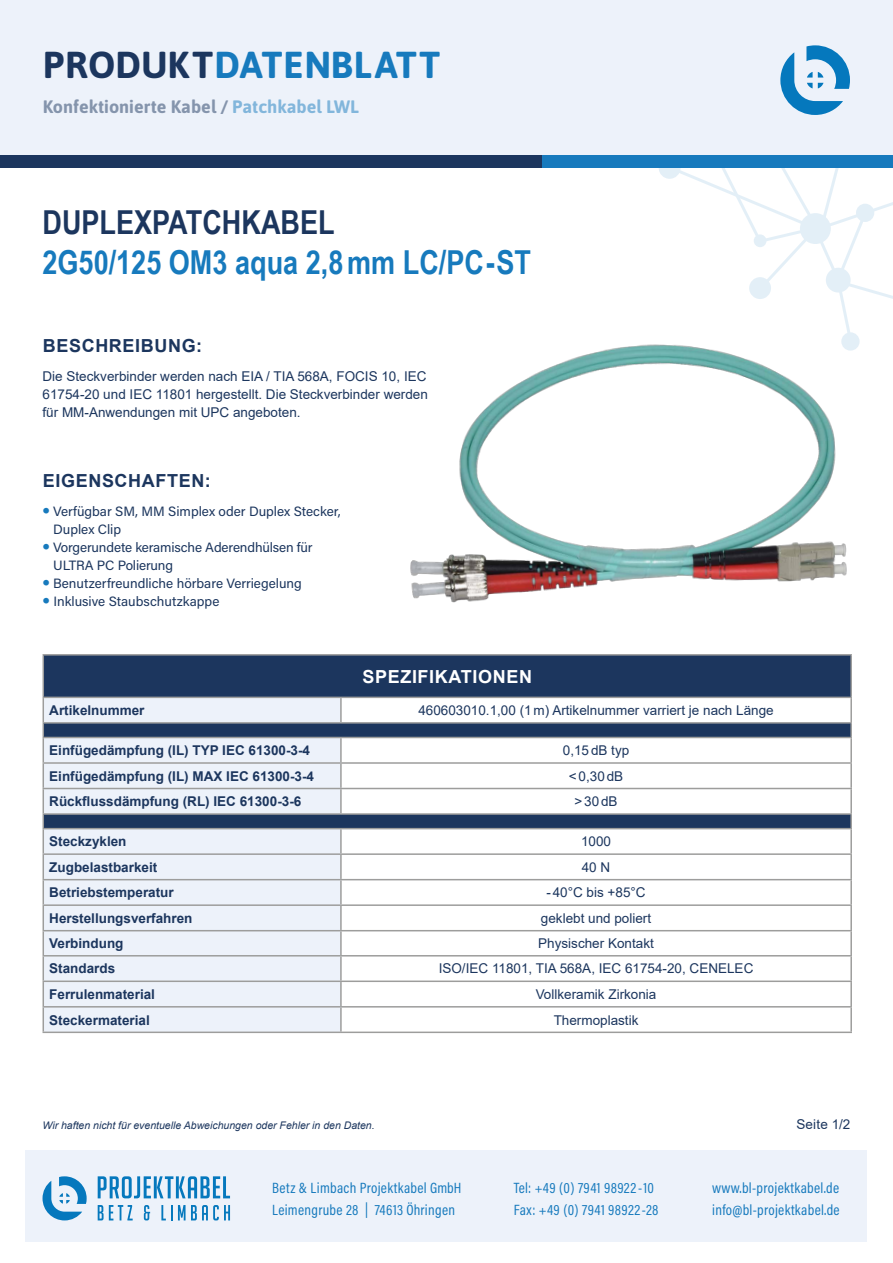
<style>
.page{position:relative;width:893px;height:1263px;background:#fff}
.page>*{position:absolute;margin:0;border:0;box-sizing:border-box;transform-origin:0 0}
.t1{font:700 37.5px "Asap";letter-spacing:.01em;color:#177abd}
.t2{font:700 33px "Arial Narrow";color:#177abd}
.t3{font:700 33px "Arial Narrow";color:#1c365e}
.t4{font:700 18px "Asap";color:#1c365e}
.t5{font:700 18px "Arial";letter-spacing:.035em;color:#1c365e}
.t6{font:700 18px "Arial";letter-spacing:.035em;color:#fff}
.t7{font:15px/22.5px "Acumin Pro Cond";letter-spacing:.02em;color:#177abd}
.t8{font:13.5px/18px "Arial";color:#1c365e;text-align:justify}
.t9{font:700 13.5px "Arial";color:#1c365e}
.t10{font:13.5px/18px "Acumin Pro";color:#1c365e}
.t11{font:italic 10.5px "Arial";color:#1c365e}
.s1{color:#1c365e}
.s2{color:#177abd}
.s3{font-family:"Asap";font-size:22.5px;color:#177abd}
</style>
<div class="page">
<div style="left:0;top:0;width:893px;height:165px;background:#edf2fa"></div>
<div style="left:26px;top:1150px;width:841px;height:92px;background:#edf2fa"></div>
<svg style="left:43px;top:1176px;width:44px;height:44px"></svg>
<svg style="left:98px;top:1176px;width:132px;height:22px"></svg>
<svg style="left:98px;top:1205px;width:35px;height:15px"></svg>
<svg style="left:144px;top:1205px;width:6px;height:15px"></svg>
<svg style="left:161px;top:1205px;width:11px;height:15px"></svg>
<svg style="left:178px;top:1205px;width:52px;height:15px"></svg>
<svg style="left:780px;top:45px;width:70px;height:70px"></svg>
<div style="left:0;top:155px;width:694px;height:13px;background:#1c365e"></div>
<div style="left:542px;top:155px;width:351px;height:13px;background:#177abd"></div>
<svg style="left:659px;top:168px;width:234px;height:131px"></svg>
<svg style="left:660px;top:158px;width:19px;height:20px"></svg>
<div style="left:659px;top:157px;width:22px;height:22px;border:2px solid #177abd;border-radius:50%"></div>
<svg style="left:44px;top:656px;width:806px;height:172px"></svg>
<svg style="left:44px;top:698px;width:297px;height:333px;background:#dae1ec"></svg>
<hr style="left:43px;top:654px;width:298px;height:2px;background:#9d9d9c">
<hr style="left:43px;top:656px;width:1px;height:41px;background:#9d9d9c">
<hr style="left:341px;top:654px;width:511px;height:2px;background:#9d9d9c">
<hr style="left:850px;top:656px;width:2px;height:41px;background:#9d9d9c">
<hr style="left:43px;top:697px;width:298px;height:1px;background:#9d9d9c">
<hr style="left:341px;top:697px;width:511px;height:1px;background:#9d9d9c">
<hr style="left:340px;top:698px;width:2px;height:24px;background:#9d9d9c">
<hr style="left:850px;top:698px;width:2px;height:24px;background:#9d9d9c">
<hr style="left:43px;top:722px;width:298px;height:2px;background:#9d9d9c">
<hr style="left:341px;top:722px;width:511px;height:2px;background:#9d9d9c">
<svg style="left:850px;top:724px;width:2px;height:13px"></svg>
<hr style="left:43px;top:737px;width:298px;height:1px;background:#9d9d9c">
<hr style="left:341px;top:737px;width:511px;height:1px;background:#9d9d9c">
<hr style="left:340px;top:738px;width:2px;height:24px;background:#9d9d9c">
<hr style="left:850px;top:738px;width:2px;height:24px;background:#9d9d9c">
<hr style="left:43px;top:762px;width:298px;height:2px;background:#9d9d9c">
<hr style="left:341px;top:762px;width:511px;height:2px;background:#9d9d9c">
<hr style="left:340px;top:764px;width:2px;height:24px;background:#9d9d9c">
<hr style="left:850px;top:764px;width:2px;height:24px;background:#9d9d9c">
<hr style="left:43px;top:788px;width:298px;height:1px;background:#9d9d9c">
<hr style="left:341px;top:788px;width:511px;height:1px;background:#9d9d9c">
<hr style="left:340px;top:789px;width:2px;height:24px;background:#9d9d9c">
<hr style="left:850px;top:789px;width:2px;height:24px;background:#9d9d9c">
<hr style="left:43px;top:813px;width:298px;height:2px;background:#9d9d9c">
<hr style="left:341px;top:813px;width:511px;height:2px;background:#9d9d9c">
<svg style="left:850px;top:815px;width:2px;height:13px"></svg>
<hr style="left:43px;top:828px;width:298px;height:1px;background:#9d9d9c">
<hr style="left:341px;top:828px;width:511px;height:1px;background:#9d9d9c">
<hr style="left:340px;top:829px;width:2px;height:24px;background:#9d9d9c">
<hr style="left:850px;top:829px;width:2px;height:24px;background:#9d9d9c">
<hr style="left:43px;top:853px;width:298px;height:2px;background:#9d9d9c">
<hr style="left:341px;top:853px;width:511px;height:2px;background:#9d9d9c">
<hr style="left:340px;top:855px;width:2px;height:24px;background:#9d9d9c">
<hr style="left:850px;top:855px;width:2px;height:24px;background:#9d9d9c">
<hr style="left:43px;top:879px;width:298px;height:1px;background:#9d9d9c">
<hr style="left:341px;top:879px;width:511px;height:1px;background:#9d9d9c">
<hr style="left:340px;top:880px;width:2px;height:24px;background:#9d9d9c">
<hr style="left:850px;top:880px;width:2px;height:24px;background:#9d9d9c">
<hr style="left:43px;top:904px;width:298px;height:2px;background:#9d9d9c">
<hr style="left:341px;top:904px;width:511px;height:2px;background:#9d9d9c">
<hr style="left:340px;top:906px;width:2px;height:24px;background:#9d9d9c">
<hr style="left:850px;top:906px;width:2px;height:24px;background:#9d9d9c">
<hr style="left:43px;top:930px;width:298px;height:1px;background:#9d9d9c">
<hr style="left:341px;top:930px;width:511px;height:1px;background:#9d9d9c">
<hr style="left:340px;top:931px;width:2px;height:24px;background:#9d9d9c">
<hr style="left:850px;top:931px;width:2px;height:24px;background:#9d9d9c">
<hr style="left:43px;top:955px;width:298px;height:1px;background:#9d9d9c">
<hr style="left:341px;top:955px;width:511px;height:1px;background:#9d9d9c">
<hr style="left:340px;top:956px;width:2px;height:24px;background:#9d9d9c">
<hr style="left:850px;top:956px;width:2px;height:24px;background:#9d9d9c">
<hr style="left:43px;top:980px;width:298px;height:2px;background:#9d9d9c">
<hr style="left:341px;top:980px;width:511px;height:2px;background:#9d9d9c">
<hr style="left:340px;top:982px;width:2px;height:24px;background:#9d9d9c">
<hr style="left:850px;top:982px;width:2px;height:24px;background:#9d9d9c">
<hr style="left:43px;top:1006px;width:298px;height:1px;background:#9d9d9c">
<svg style="left:43px;top:698px;width:1px;height:333px"></svg>
<hr style="left:341px;top:1006px;width:511px;height:1px;background:#9d9d9c">
<hr style="left:340px;top:1007px;width:2px;height:24px;background:#9d9d9c">
<hr style="left:850px;top:1007px;width:2px;height:24px;background:#9d9d9c">
<hr style="left:43px;top:1031px;width:298px;height:2px;background:#9d9d9c">
<hr style="left:341px;top:1031px;width:511px;height:2px;background:#9d9d9c">
<img style="left:410px;top:268px;width:450px;height:335px">
<h1 class="t1" style="left:43px;top:38px;width:399px"><span class="s1">PRODUKT</span>DATENBLATT</h1>
<h3 class="t4" style="left:43px;top:93px;width:318px">Konfektionierte Kabel / <span class="s2">Patchkabel LWL</span></h3>
<h2 class="t3" style="left:43px;top:198px;width:294px">DUPLEXPATCHKABEL</h2>
<h2 class="t2" style="left:43px;top:237px;width:490px">2G50/125 OM3 aqua 2,8mm LC/PC-ST</h2>
<h3 class="t5" style="left:43px;top:333px;width:161px">BESCHREIBUNG:</h3>
<p class="t8" style="left:43px;top:367px;width:387px">Die Steckverbinder werden nach EIA / TIA 568A, FOCIS 10, IEC 61754-20 und IEC 11801 hergestellt. Die Steckverbinder werden für MM-Anwendungen mit UPC angeboten.</p>
<h3 class="t5" style="left:43px;top:468px;width:169px">EIGENSCHAFTEN:</h3>
<p class="t10" style="left:53px;top:502px;width:289px;text-indent:-11px"><span class="s3">•</span> Verfügbar SM, MM Simplex oder Duplex Stecker,<br>Duplex Clip</p>
<p class="t10" style="left:53px;top:538px;width:261px;text-indent:-11px"><span class="s3">•</span> Vorgerundete keramische Aderendhülsen für<br>ULTRA PC Polierung</p>
<p class="t10" style="left:43px;top:574px;width:261px"><span class="s3">•</span> Benutzerfreundliche hörbare Verriegelung</p>
<p class="t10" style="left:43px;top:592px;width:178px"><span class="s3">•</span> Inklusive Staubschutzkappe</p>
<h3 class="t6" style="left:362px;top:664px;width:171px">SPEZIFIKATIONEN</h3>
<p class="t9" style="left:49px;top:701px;width:97px">Artikelnummer</p>
<p class="t8" style="left:418px;top:701px;width:357px">460603010.1,00 (1 m) Artikelnummer varriert je nach Länge</p>
<p class="t9" style="left:49px;top:741px;width:262px">Einfügedämpfung (IL) TYP IEC 61300-3-4</p>
<p class="t8" style="left:563px;top:741px;width:68px">0,15 dB typ</p>
<p class="t9" style="left:49px;top:766px;width:266px">Einfügedämpfung (IL) MAX IEC 61300-3-4</p>
<p class="t8" style="left:569px;top:767px;width:56px">&lt;0,30 dB</p>
<p class="t9" style="left:49px;top:792px;width:254px">Rückflussdämpfung (RL) IEC 61300-3-6</p>
<p class="t8" style="left:574px;top:792px;width:45px">&gt;30dB</p>
<p class="t9" style="left:49px;top:832px;width:79px">Steckzyklen</p>
<p class="t8" style="left:581px;top:832px;width:32px">1000</p>
<p class="t9" style="left:49px;top:857px;width:110px">Zugbelastbarkeit</p>
<p class="t8" style="left:582px;top:858px;width:30px">40 N</p>
<p class="t9" style="left:49px;top:883px;width:126px">Betriebstemperatur</p>
<p class="t8" style="left:546px;top:883px;width:101px">-40°C bis +85°C</p>
<p class="t9" style="left:49px;top:908px;width:145px">Herstellungsverfahren</p>
<p class="t8" style="left:541px;top:909px;width:112px">geklebt und poliert</p>
<p class="t9" style="left:49px;top:934px;width:76px">Verbindung</p>
<p class="t8" style="left:538px;top:934px;width:117px">Physischer Kontakt</p>
<p class="t9" style="left:49px;top:959px;width:68px">Standards</p>
<p class="t8" style="left:439px;top:960px;width:316px">ISO/IEC 11801, TIA 568A, IEC 61754-20, CENELEC</p>
<p class="t9" style="left:49px;top:985px;width:107px">Ferrulenmaterial</p>
<p class="t8" style="left:536px;top:985px;width:122px">Vollkeramik Zirkonia</p>
<p class="t9" style="left:49px;top:1010px;width:102px">Steckermaterial</p>
<p class="t8" style="left:554px;top:1011px;width:86px">Thermoplastik</p>
<p class="t11" style="left:43px;top:1118px;width:334px">Wir haften nicht für eventuelle Abweichungen oder Fehler in den Daten.</p>
<p class="t8" style="left:796px;top:1115px;width:55px">Seite 1/2</p>
<p class="t7" style="left:514px;top:1176px;width:146px">Tel: +49 (0) 7941 98922-10<br>Fax: +49 (0) 7941 98922-28</p>
<p class="t7" style="left:272px;top:1176px;width:191px">Betz &amp; Limbach Projektkabel GmbH<br>Leimengrube 28 | 74613 Öhringen</p>
<p class="t7" style="left:712px;top:1176px;width:129px">www.bl-projektkabel.de info@bl-projektkabel.de</p>
</div>
